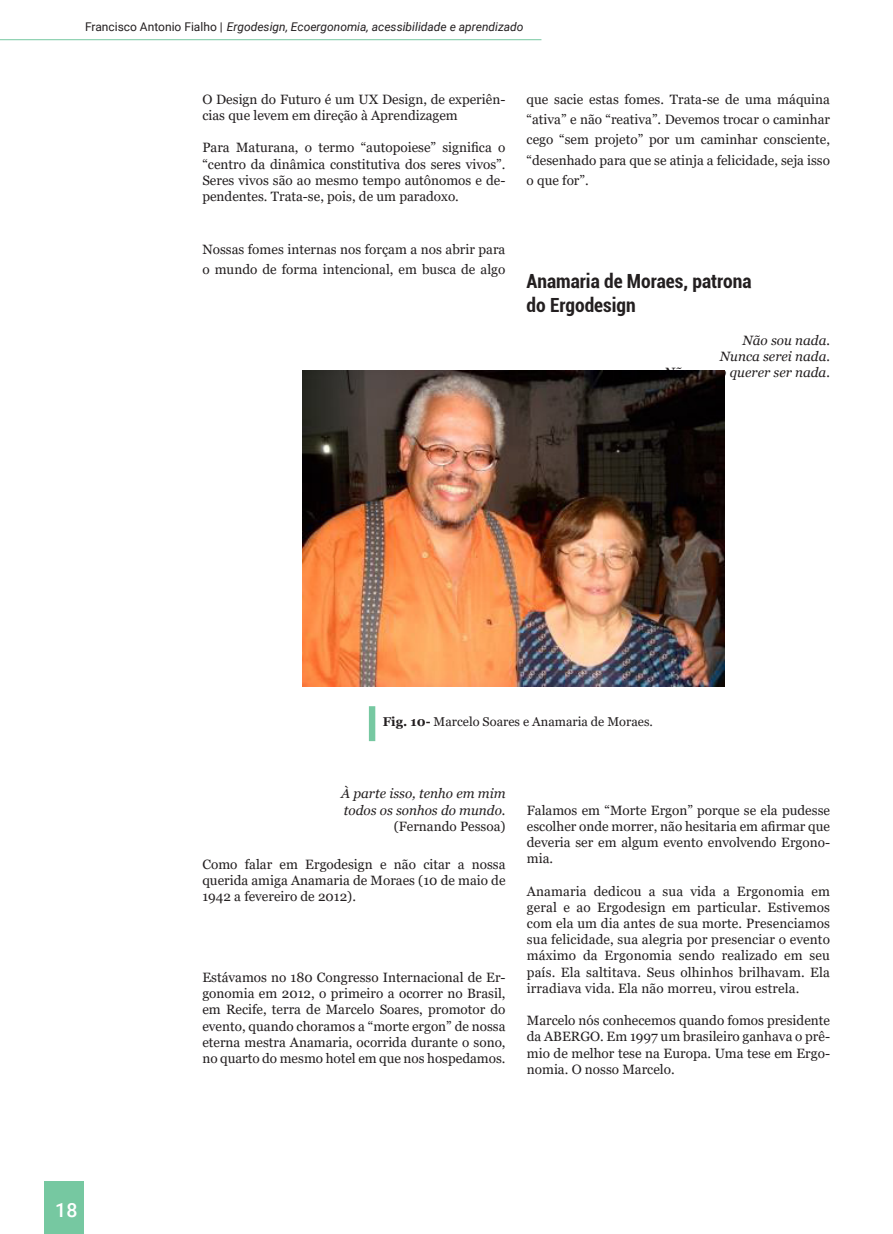
<style>
.page{position:relative;width:893px;height:1234px;background:#fff}
.page>*{position:absolute;margin:0;border:0;box-sizing:border-box;transform-origin:0 0}
.Título_2{font:700 condensed 19.5px/23.4px "Roboto";color:#231f20}
.t1{font:500 19.5px "Roboto";color:#fff}
.texto{font:13.5px/16.2px "Georgia";color:#231f20;text-align:justify}
.t2{font:italic 13.5px/16.2px "Georgia";color:#231f20;text-align:right}
.Legenda_FIG{font:12.75px "Georgia";color:#231f20}
.t3{font:italic 12px "Roboto";color:#231f20}
.s1{font-style:normal}
.s2{font-weight:700}
</style>
<div class="page">
<div style="left:45px;top:1181px;width:39px;height:52px;background:#76c8a1"></div>
<hr style="left:0;top:39px;width:541px;height:1px;background:#76c8a1">
<img style="left:303px;top:370px;width:421px;height:316px">
<div style="left:369px;top:706px;width:6px;height:35px;background:#76c8a1"></div>
<p class="t3" style="left:85px;top:19px;width:440px"><span class="s1">Francisco Antonio Fialho |</span> Ergodesign, Ecoergonomia, acessibilidade e aprendizado</p>
<p class="texto" style="left:202px;top:91px;width:304px">O Design do Futuro é um UX Design, de experiên&shy;cias que levem em direção à Aprendizagem</p>
<p class="texto" style="left:202px;top:140px;width:304px">Para Maturana, o termo “autopoiese” significa o “centro da dinâmica constitutiva dos seres vivos”.<br>Seres vivos são ao mesmo tempo autônomos e de&shy;pendentes. Trata-se, pois, de um paradoxo.</p>
<p class="texto" style="left:202px;top:239px;width:304px;line-height:20.2px">Nossas fomes internas nos forçam a nos abrir para o mundo de forma intencional, em busca de algo</p>
<p class="texto" style="left:527px;top:89px;width:305px;line-height:20.2px">que sacie estas fomes. Trata-se de uma máquina “ativa” e não “reativa”. Devemos trocar o caminhar cego “sem projeto” por um caminhar consciente, “desenhado para que se atinja a felicidade, seja isso o que for”.</p>
<p class="Título_2" style="left:527px;top:269px;width:226px">Anamaria de Moraes, patrona do Ergodesign</p>
<p class="t2" style="left:664px;top:332px;width:168px">Não sou nada.<br>Nunca serei nada.<br>Não posso querer ser nada.</p>
<h1 class="t1" style="left:55px;top:1196px;width:24px">18</h1>
<p class="Legenda_FIG" style="left:383px;top:713px;width:272px"><span class="s2">Fig. 10-</span> Marcelo Soares e Anamaria de Moraes.</p>
<p class="t2" style="left:341px;top:785px;width:166px">À parte isso, tenho em mim todos os sonhos do mundo. <span class="s1">(Fernando Pessoa)</span></p>
<p class="texto" style="left:202px;top:855px;width:305px">Como falar em Ergodesign e não citar a nossa querida amiga Anamaria de Moraes (10 de maio de 1942 a fevereiro de 2012).</p>
<p class="texto" style="left:202px;top:969px;width:305px">Estávamos no 180 Congresso Internacional de Er&shy;gonomia em 2012, o primeiro a ocorrer no Brasil, em Recife, terra de Marcelo Soares, promotor do evento, quando choramos a “morte ergon” de nossa eterna mestra Anamaria, ocorrida durante o sono, no quarto do mesmo hotel em que nos hospedamos.</p>
<p class="texto" style="left:527px;top:801px;width:305px">Falamos em “Morte Ergon” porque se ela pudesse escolher onde morrer, não hesitaria em afirmar que deveria ser em algum evento envolvendo Ergono&shy;mia.</p>
<p class="texto" style="left:527px;top:882px;width:305px">Anamaria dedicou a sua vida a Ergonomia em geral e ao Ergodesign em particular. Estivemos com ela um dia antes de sua morte. Presenciamos sua felicidade, sua alegria por presenciar o evento máximo da Ergonomia sendo realizado em seu país. Ela saltitava. Seus olhinhos brilhavam. Ela irradiava vida. Ela não morreu, virou estrela.</p>
<p class="texto" style="left:527px;top:1012px;width:305px">Marcelo nós conhecemos quando fomos presidente da ABERGO. Em 1997 um brasileiro ganhava o prê&shy;mio de melhor tese na Europa. Uma tese em Ergo&shy;nomia. O nosso Marcelo.</p>
</div>
